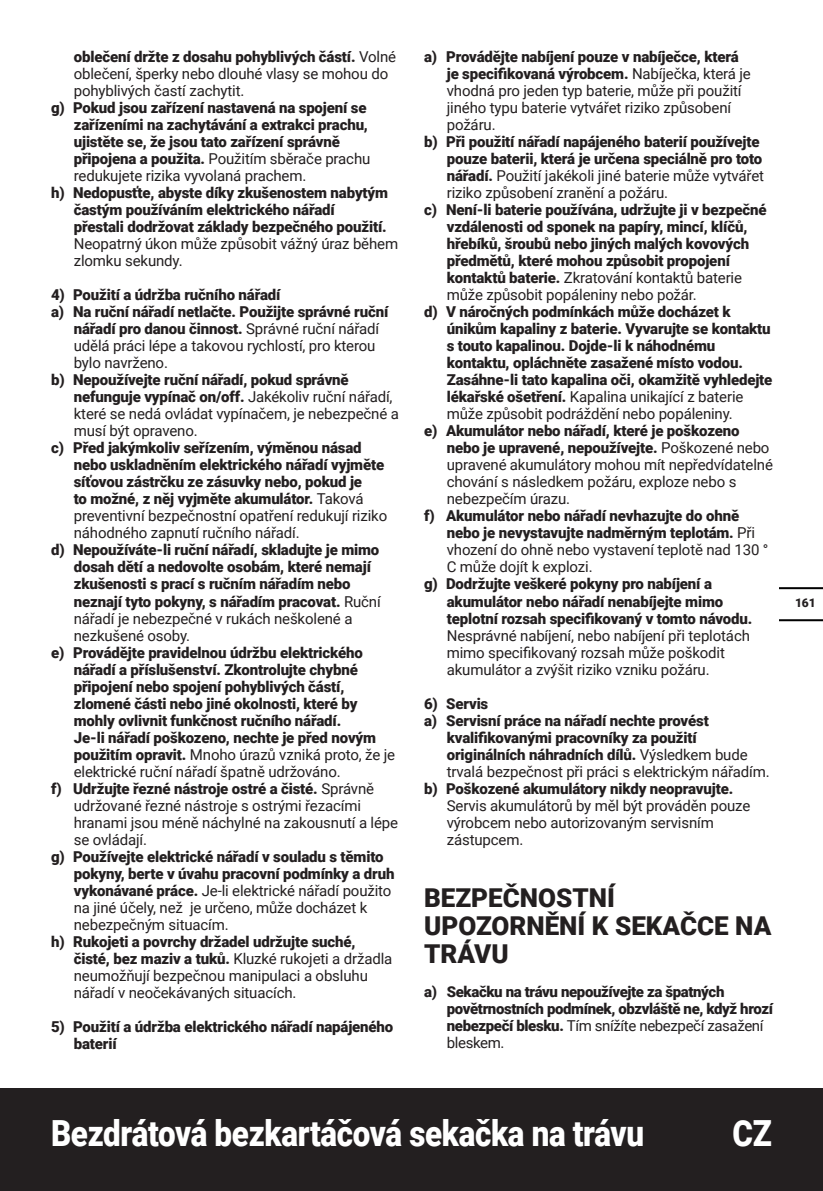
<style>
.page{position:relative;width:823px;height:1191px;background:#fff}
.page>*{position:absolute;margin:0;border:0;box-sizing:border-box;transform-origin:0 0}
.t1{font:900 36px "Roboto";letter-spacing:-.01em;color:#fff;scale:.87 1}
.t2{font:900 26px/28px "Roboto";color:#231f20}
.t3{font:900 15px/17px "Roboto";letter-spacing:-.01em;color:#231f20}
.t4{font:15px/17px "Roboto";letter-spacing:-.01em;color:#231f20}
.t5{font:900 12px "Roboto";color:#231f20}
.s1{font-weight:900}
.s2{font-weight:400}
</style>
<div class="page">
<div style="left:0;top:1089px;width:822px;height:102px;background:#231f20"></div>
<hr style="left:779px;top:619px;width:43px;height:2px;background:#000">
<hr style="left:779px;top:587px;width:43px;height:2px;background:#000">
<p class="t4" style="left:74px;top:48px;width:324px"><span class="s1">oblečení držte z dosahu pohyblivých částí.</span> Volné oblečení, šperky nebo dlouhé vlasy se mohou do pohyblivých častí zachytit.</p>
<p class="t3" style="left:74px;top:99px;width:298px;text-indent:-23px">g) Pokud jsou zařízení nastavená na spojení se zařízeními na zachytávání a extrakci prachu, ujistěte se, že jsou tato zařízení správně připojena a použita. <span class="s2">Použitím sběrače prachu redukujete rizika vyvolaná prachem.</span></p>
<p class="t3" style="left:74px;top:184px;width:326px;text-indent:-23px">h) Nedopusťte, abyste díky zkušenostem nabytým častým používáním elektrického nářadí<br>přestali dodržovat základy bezpečného použití.<br><span class="s2">Neopatrný úkon může způsobit vážný úraz během zlomku sekundy.</span></p>
<p class="t3" style="left:51px;top:286px;width:231px">4) Použití a údržba ručního nářadí</p>
<p class="t4" style="left:74px;top:303px;width:316px;text-indent:-23px"><span class="s1">a) Na ruční nářadí netlačte. Použijte správné ruční nářadí pro danou činnost.</span> Správné ruční nářadí udělá práci lépe a takovou rychlostí, pro kterou bylo navrženo.</p>
<p class="t4" style="left:74px;top:371px;width:326px;text-indent:-23px"><span class="s1">b) Nepoužívejte ruční nářadí, pokud správně nefunguje vypínač on/off.</span> Jakékoliv ruční nářadí, které se nedá ovládat vypínačem, je nebezpečné a musí být opraveno.</p>
<p class="t3" style="left:74px;top:439px;width:315px;text-indent:-23px">c) Před jakýmkoliv seřízením, výměnou násad nebo uskladněním elektrického nářadí vyjměte síťovou zástrčku ze zásuvky nebo, pokud je<br>to možné, z něj vyjměte akumulátor. <span class="s2">Taková preventivní bezpečnostní opatření redukují riziko náhodného zapnutí ručního nářadí.</span></p>
<p class="t3" style="left:74px;top:541px;width:308px;text-indent:-23px">d) Nepoužíváte-li ruční nářadí, skladujte je mimo dosah dětí a nedovolte osobám, které nemají zkušenosti s prací s ručním nářadím nebo neznají tyto pokyny, s nářadím pracovat. <span class="s2">Ruční nářadí je nebezpečné v rukách neškolené a nezkušené osoby.</span></p>
<p class="t3" style="left:74px;top:643px;width:323px;text-indent:-23px">e) Provádějte pravidelnou údržbu elektrického nářadí a příslušenství. Zkontrolujte chybné připojení nebo spojení pohyblivých částí, zlomené části nebo jiné okolnosti, které by mohly ovlivnit funkčnost ručního nářadí.<br>Je-li nářadí poškozeno, nechte je před novým použitím opravit. <span class="s2">Mnoho úrazů vzniká proto, že je elektrické ruční nářadí špatně udržováno.</span></p>
<p class="t4" style="left:74px;top:779px;width:325px;text-indent:-23px"><span class="s1">f) Udržujte řezné nástroje ostré a čisté.</span> Správně udržované řezné nástroje s ostrými řezacími hranami jsou méně náchylné na zakousnutí a lépe se ovládají.</p>
<p class="t3" style="left:74px;top:847px;width:322px;text-indent:-23px">g) Používejte elektrické nářadí v souladu s těmito pokyny, berte v úvahu pracovní podmínky a druh vykonávané práce. <span class="s2">Je-li elektrické nářadí použito na jiné účely, než je určeno, může docházet k nebezpečným situacím.</span></p>
<p class="t4" style="left:74px;top:932px;width:320px;text-indent:-23px"><span class="s1">h) Rukojeti a povrchy držadel udržujte suché, čisté, bez maziv a tuků.</span> Kluzké rukojeti a držadla neumožňují bezpečnou manipulaci a obsluhu nářadí v neočekávaných situacích.</p>
<p class="t3" style="left:74px;top:1017px;width:321px;text-indent:-23px">5) Použití a údržba elektrického nářadí napájeného baterií</p>
<p class="t4" style="left:446px;top:48px;width:305px;text-indent:-23px"><span class="s1">a) Provádějte nabíjení pouze v nabíječce, která je specifikovaná výrobcem.</span> Nabíječka, která je vhodná pro jeden typ baterie, může při použití jiného typu baterie vytvářet riziko způsobení požáru.</p>
<p class="t3" style="left:446px;top:133px;width:318px;text-indent:-23px">b) Při použití nářadí napájeného baterií používejte pouze baterii, která je určena speciálně pro toto nářadí. <span class="s2">Použití jakékoli jiné baterie může vytvářet riziko způsobení zranění a požáru.</span></p>
<p class="t3" style="left:446px;top:201px;width:321px;text-indent:-23px">c) Není-li baterie používána, udržujte ji v bezpečné vzdálenosti od sponek na papíry, mincí, klíčů, hřebíků, šroubů nebo jiných malých kovových předmětů, které mohou způsobit propojení kontaktů baterie. <span class="s2">Zkratování kontaktů baterie může způsobit popáleniny nebo požár.</span></p>
<p class="t3" style="left:446px;top:303px;width:327px;text-indent:-23px">d) V náročných podmínkách může docházet k únikům kapaliny z baterie. Vyvarujte se kontaktu s touto kapalinou. Dojde-li k náhodnému kontaktu, opláchněte zasažené místo vodou.<br>Zasáhne-li tato kapalina oči, okamžitě vyhledejte lékařské ošetření. <span class="s2">Kapalina unikající z baterie může způsobit podráždění nebo popáleniny.</span></p>
<p class="t4" style="left:446px;top:422px;width:327px;text-indent:-23px"><span class="s1">e) Akumulátor nebo nářadí, které je poškozeno nebo je upravené, nepoužívejte.</span> Poškozené nebo upravené akumulátory mohou mít nepředvídatelné chování s následkem požáru, exploze nebo s nebezpečím úrazu.</p>
<p class="t3" style="left:446px;top:507px;width:323px;text-indent:-23px">f) Akumulátor nebo nářadí nevhazujte do ohně nebo je nevystavujte nadměrným teplotám. <span class="s2">Při vhození do ohně nebo vystavení teplotě nad 130 ° C může dojít k explozi.</span></p>
<p class="t4" style="left:446px;top:575px;width:307px;text-indent:-23px"><span class="s1">g) Dodržujte veškeré pokyny pro nabíjení a akumulátor nebo nářadí nenabíjejte mimo teplotní rozsah specifikovaný v tomto návodu.<br></span>Nesprávné nabíjení, nebo nabíjení při teplotách mimo specifikovaný rozsah může poškodit akumulátor a zvýšit riziko vzniku požáru.</p>
<p class="t3" style="left:424px;top:694px;width:66px">6) Servis</p>
<p class="t3" style="left:446px;top:711px;width:324px;text-indent:-23px">a) Servisní práce na nářadí nechte provést kvalifikovanými pracovníky za použití originálních náhradních dílů. <span class="s2">Výsledkem bude trvalá bezpečnost při práci s elektrickým nářadím.</span></p>
<p class="t4" style="left:446px;top:779px;width:305px;text-indent:-23px"><span class="s1">b) Poškozené akumulátory nikdy neopravujte.<br></span>Servis akumulátorů by měl být prováděn pouze výrobcem nebo autorizovaným servisním zástupcem.</p>
<p class="t2" style="left:424px;top:882px;width:349px">BEZPEČNOSTNÍ<br>UPOZORNĚNÍ K SEKAČCE NA<br>TRÁVU</p>
<p class="t3" style="left:446px;top:982px;width:327px;text-indent:-23px">a) Sekačku na trávu nepoužívejte za špatných povětrnostních podmínek, obzvláště ne, když hrozí nebezpečí blesku. <span class="s2">Tím snížíte nebezpečí zasažení bleskem.</span></p>
<p class="t5" style="left:794px;top:594px;width:22px">161</p>
<h1 class="t1" style="left:51px;top:1108px;width:682px">Bezdrátová bezkartáčová sekačka na trávu</h1>
<h1 class="t1" style="left:732px;top:1108px;width:47px">CZ</h1>
</div>
